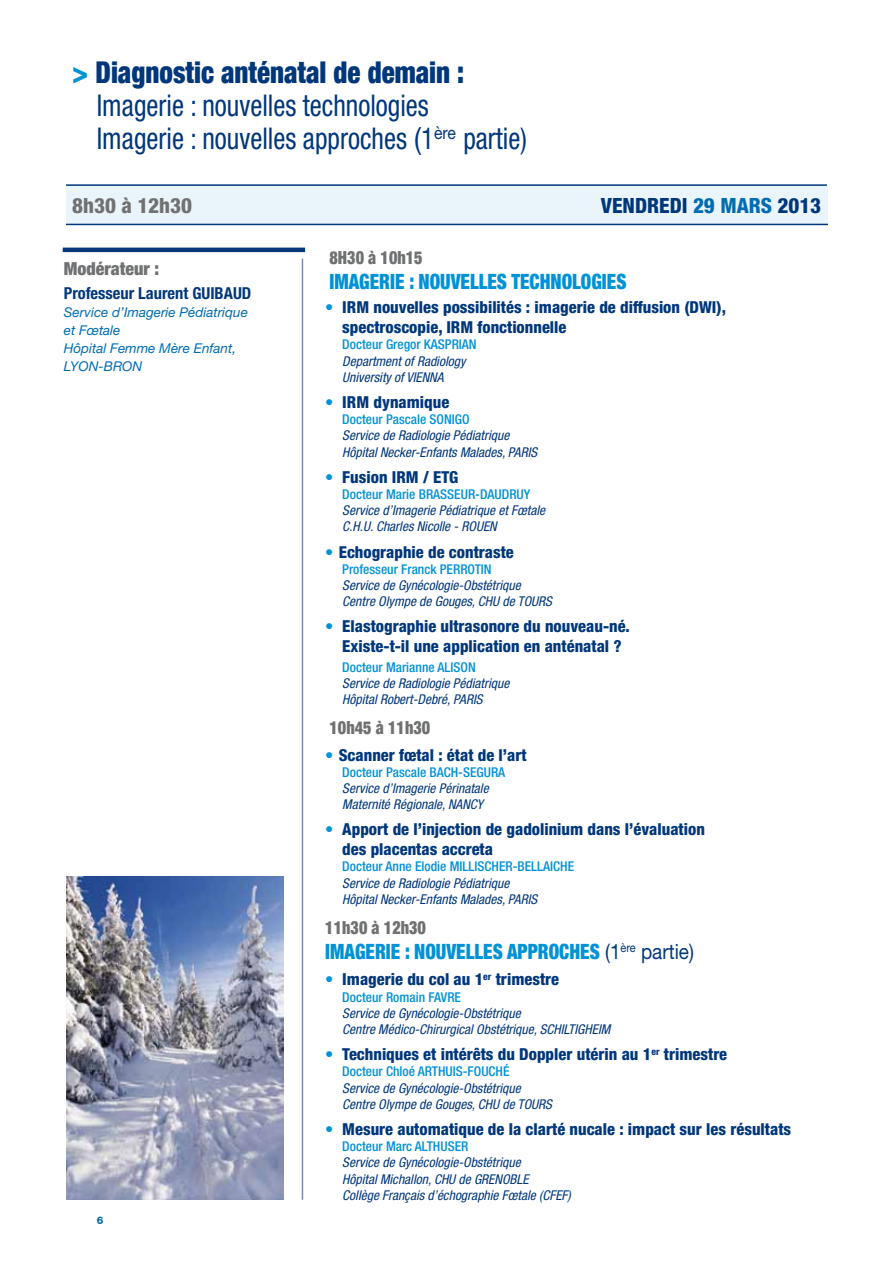
<style>
.page{position:relative;width:893px;height:1263px;background:#fff}
.page>*{position:absolute;margin:0;border:0;box-sizing:border-box;transform-origin:0 0}
.t1{font:condensed 30px "Helvetica Neue";color:#00377b;scale:.9 1}
.t2{font:900 condensed 30px "Helvetica Neue";color:#00377b;scale:.9 1}
.t3{font:900 condensed 21px "Helvetica Neue";color:#0092d6;scale:.9 1}
.t4{font:800 condensed 21px "Helvetica Neue";color:#00377b}
.t5{font:800 condensed 21px "Helvetica Neue";color:#707172}
.t6{font:900 condensed 18px "Helvetica Neue";color:#707172;scale:.9 1}
.t7{font:900 condensed 18px "Helvetica Neue";color:#707172}
.t8{font:800 condensed 16.5px/19.8px "Helvetica Neue";color:#00377b}
.t9{font:700 condensed 16.5px "Helvetica Neue";color:#00377b}
.t10{font:italic condensed 13.5px/16.2px "Helvetica Neue";color:#00377b}
.t11{font:500 condensed 13.5px "Helvetica Neue";color:#0092d6}
.t12{font:italic 13.5px/18px "Helvetica Neue";color:#006cb1}
.t13{font:800 10.5px "Helvetica Neue";color:#006cb1}
.s1{color:#0092d6}
.s2{font-stretch:normal}
.s3{color:#006cb1}
.s4{font-stretch:normal;color:#0092d6}
.s5{font-weight:400;font-stretch:normal;color:#00377b}
</style>
<div class="page">
<hr style="left:63px;top:248px;width:242px;height:4px;background:#00377b">
<hr style="left:302px;top:259px;width:1px;height:941px;background:#8189b5">
<img style="left:67px;top:876px;width:217px;height:323px">
<div style="left:66px;top:185px;width:761px;height:39px;background:#eaf4fb"></div>
<hr style="left:66px;top:224px;width:762px;height:1px;background:#00377b">
<hr style="left:66px;top:184px;width:761px;height:2px;background:#00377b">
<h1 class="t2" style="left:72px;top:54px;width:437px"><span class="s1">&gt;</span> DIAGNOSTIC ANTÉNATAL DE DEMAIN :</h1>
<h1 class="t1" style="left:97px;top:88px;width:370px">Imagerie : nouvelles technologies</h1>
<h1 class="t1" style="left:72px;top:121px;width:507px">I magerie : nouvelles approches <span class="s2">(</span>1<sup>ère</sup> partie)</h1>
<h2 class="t5" style="left:72px;top:193px;width:121px">8h30 à 12h30</h2>
<h2 class="t4" style="left:601px;top:193px;width:24px">vendre</h2>
<h2 class="t4" style="left:670px;top:193px;width:153px">DI <span class="s3">29 MARS</span> 2013</h2>
<h3 class="t7" style="left:64px;top:257px;width:97px">Modérateur :</h3>
<p class="t9" style="left:64px;top:283px;width:170px">Professeur Laurent GUI BAUD</p>
<p class="t12" style="left:64px;top:303px;width:186px">Service d’Imagerie Pédiatrique et Fœtale<br>Hôpital Femme Mère Enfant,<br>LYON-BRON</p>
<p class="t13" style="left:97px;top:1214px;width:8px">6</p>
<h3 class="t6" style="left:329px;top:247px;width:105px">8H30 À 10H15</h3>
<h2 class="t3" style="left:330px;top:269px;width:56px">IMAGERIE</h2>
<h2 class="t3" style="left:409px;top:269px;width:22px">: NOUVELLES</h2>
<h2 class="t3" style="left:511px;top:269px;width:13px">TECHNOLO</h2>
<h2 class="t3" style="left:591px;top:269px;width:22px">GIES</h2>
<p class="t8" style="left:342px;top:297px;width:385px;text-indent:-17px"><span class="s4">•</span> IRM nouvelles possibilités : imagerie de diffusion (DWI), spectroscopie, IRM fonctionnelle</p>
<p class="t11" style="left:342px;top:337px;width:136px">Docteur Gregor KASPRIAN</p>
<p class="t10" style="left:342px;top:353px;width:125px">Department of Radiology<br>University of VIENNA</p>
<p class="t8" style="left:325px;top:392px;width:125px"><span class="s4">•</span> IRM dynamique</p>
<p class="t11" style="left:342px;top:411px;width:129px">Docteur Pascale SONIGO</p>
<p class="t10" style="left:342px;top:427px;width:196px">Service de Radiologie Pédiatrique<br>Hôpital Necker-Enfants Malades, PARIS</p>
<p class="t8" style="left:325px;top:467px;width:135px"><span class="s4">•</span> Fusion IRM / ETG</p>
<p class="t11" style="left:342px;top:486px;width:190px">Docteur Marie BRASSEUR-DAUDRUY</p>
<p class="t10" style="left:342px;top:502px;width:204px">Service d’Imagerie Pédiatrique et Fœtale<br>C.H.U. Charles Nicolle - ROUEN</p>
<p class="t8" style="left:325px;top:541px;width:190px"><span class="s4">•</span> Echographie de contraste</p>
<p class="t11" style="left:342px;top:561px;width:151px">Professeur Franck PERROTIN</p>
<p class="t10" style="left:342px;top:577px;width:211px">Service de Gynécologie-Obstétrique<br>Centre Olympe de Gouges, CHU de TOURS</p>
<p class="t8" style="left:325px;top:616px;width:306px;text-align:center"><span class="s4">•</span> Elastographie ultrasonore du nouveau-né.<br>Existe-t-il une application en anténatal ?</p>
<p class="t11" style="left:342px;top:659px;width:135px">Docteur Marianne ALISON</p>
<p class="t10" style="left:342px;top:675px;width:169px">Service de Radiologie Pédiatrique<br>Hôpital Robert-Debré, PARIS</p>
<h3 class="t6" style="left:330px;top:717px;width:113px">10H45 À 11H30</h3>
<p class="t8" style="left:325px;top:745px;width:203px"><span class="s4">•</span> Scanner fœtal : état de l’art</p>
<p class="t11" style="left:342px;top:764px;width:164px">Docteur Pascale BACH-SEGURA</p>
<p class="t10" style="left:342px;top:780px;width:148px">Service d’Imagerie Périnatale<br>Maternité Régionale, NANCY</p>
<p class="t8" style="left:342px;top:819px;width:364px;text-indent:-17px"><span class="s4">•</span> Apport de l’injection de gadolinium dans l’évaluation des placentas accreta</p>
<p class="t11" style="left:342px;top:858px;width:233px">Docteur Anne Elodie MILLISCHER-BELLAICHE</p>
<p class="t10" style="left:342px;top:875px;width:196px">Service de Radiologie Pédiatrique<br>Hôpital Necker-Enfants Malades, PARIS</p>
<h3 class="t6" style="left:325px;top:916px;width:113px">11H30 À 12H30</h3>
<h2 class="t3" style="left:325px;top:939px;width:411px">IMAGERIE : NOUVELLES APPROCHES <span class="s5">(1</span><sup>ère</sup> <span class="s5">partie)</span></h2>
<p class="t8" style="left:325px;top:969px;width:235px"><span class="s4">•</span> Imagerie du col au 1<sup>er</sup> trimestre</p>
<p class="t11" style="left:342px;top:989px;width:120px">Docteur Romain FAVRE</p>
<p class="t10" style="left:342px;top:1005px;width:269px">Service de Gynécologie-Obstétrique<br>Centre Médico-Chirurgical Obstétrique, SCHILTIGHEIM</p>
<p class="t8" style="left:325px;top:1044px;width:403px"><span class="s4">•</span> Techniques et intérêts du Doppler utérin au 1<sup>er</sup> trimestre</p>
<p class="t11" style="left:342px;top:1063px;width:169px">Docteur Chloé ARTHUIS-FOUCHÉ</p>
<p class="t10" style="left:342px;top:1079px;width:211px">Service de Gynécologie-Obstétrique<br>Centre Olympe de Gouges, CHU de TOURS</p>
<p class="t8" style="left:325px;top:1119px;width:467px"><span class="s4">•</span> Mesure automatique de la clarté nucale : impact sur les résultats</p>
<p class="t11" style="left:342px;top:1138px;width:128px">Docteur Marc ALTHUSER</p>
<p class="t10" style="left:342px;top:1154px;width:230px">Service de Gynécologie-Obstétrique<br>Hôpital Michallon, CHU de GRENOBLE<br>Collège Français d’échographie Fœtale (CFEF)</p>
</div>
